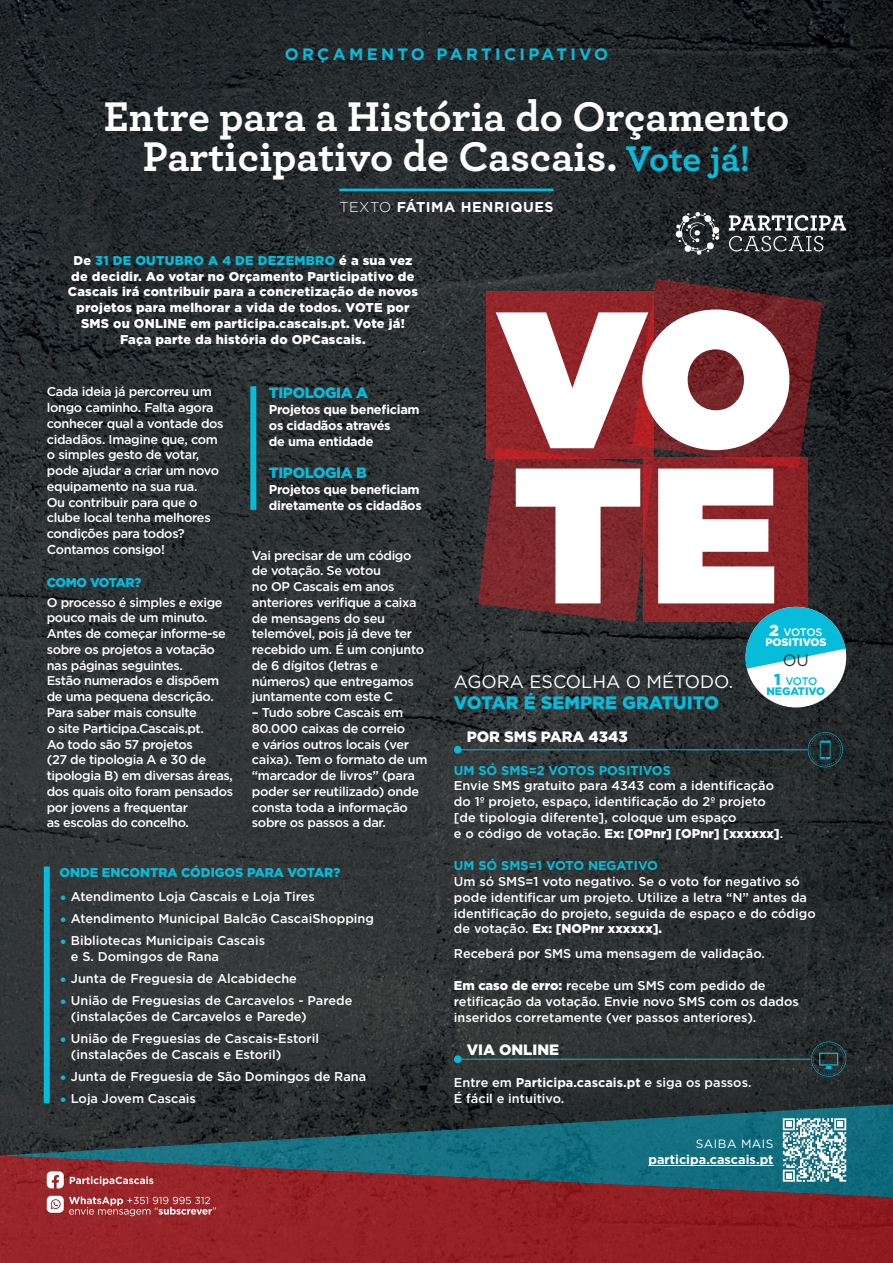
<style>
.page{position:relative;width:893px;height:1263px;background:#fff}
.page>*{position:absolute;margin:0;border:0;box-sizing:border-box;transform-origin:0 0}
._00_Titulo{font:700 43.5px/40.5px "Archer";color:#fff;text-align:center}
._00_text{font:18px/21px "Gotham";color:#fff}
._00_Tema{font:700 16.5px "Gotham";letter-spacing:.2em;color:#07bbda}
.t1{font:16.35px "Gotham";color:#2e3031}
._00_text-2{font:900 15px "Gotham";color:#fff}
._00_text-3{font:900 15px "Gotham";letter-spacing:-.025em;color:#07bbda}
._00_Nome_Jornalista{font:700 14.25px "Gotham";letter-spacing:.04em;color:#fff}
._00_text-4{font:500 12.75px/15.8px "Gotham";letter-spacing:-.025em;color:#fff}
._00_text-5{font:500 12.75px/15.8px "Gotham";color:#fff}
._00_Entrada{font:900 12.75px/15.8px "Gotham";letter-spacing:.02em;color:#fff;text-align:center}
._00_text-6{font:700 12.75px/15.8px "Gotham";letter-spacing:-.025em;color:#fff}
._00_text-7{font:900 12.75px "Gotham";letter-spacing:-.01em;color:#07bbda}
._00_text-8{font:700 12.75px "Gotham";color:#fff}
._00_text-9{font:900 12.75px "Gotham";letter-spacing:-.045em;color:#07bbda}
.t2{font:12px "Gotham";letter-spacing:.04em;color:#fff}
.t3{font:900 10.8px "Gotham";letter-spacing:-.005em;color:#fff}
.t4{font:900 10.8px "Gotham";letter-spacing:-.005em;color:#07bbda}
.t5{font:500 10.8px "Gotham";letter-spacing:-.045em;color:#fff}
.t6{font:500 10.8px "Gotham";color:#07bbda}
.s1{font-size:37.5px;color:#07bbda}
.s2{font-weight:300}
.s3{color:#07bbda}
.s4{font-weight:700;font-size:15px;color:#07bbda}
.s5{font-weight:900;font-size:15.9px}
.s6{font-weight:900;color:#07bbda}
.s7{font-weight:700;color:#07bbda}
.s8{font-weight:900}
.s9{font-weight:700}
</style>
<div class="page">
<img style="left:0;top:0;width:893px;height:1103px">
<hr style="left:339px;top:189px;width:215px;height:2px;background:#07bbda">
<svg style="left:0;top:1103px;width:893px;height:52px;background:#1f4a52"></svg>
<svg style="left:0;top:1155px;width:893px;height:108px;background:#7b2f35"></svg>
<svg style="left:47px;top:1171px;width:17px;height:17px"></svg>
<svg style="left:47px;top:1196px;width:169px;height:20px;background:#b35e60"></svg>
<svg style="left:70px;top:1176px;width:83px;height:9px"></svg>
<div style="left:454px;top:746px;width:8px;height:8px;background:#07bbda;border-radius:50%"></div>
<hr style="left:455px;top:749px;width:353px;height:1px;background:#07bbda">
<svg style="left:808px;top:732px;width:35px;height:35px"></svg>
<svg style="left:729px;top:215px;width:117px;height:36px;background:#595c5e"></svg>
<svg style="left:675px;top:212px;width:45px;height:43px;background:#56595b"></svg>
<div style="left:454px;top:1055px;width:8px;height:8px;background:#07bbda;border-radius:50%"></div>
<svg style="left:811px;top:1042px;width:35px;height:35px"></svg>
<hr style="left:457px;top:1059px;width:354px;height:1px;background:#07bbda">
<div style="left:44px;top:866px;width:6px;height:237px;background:#07bbda"></div>
<svg style="left:783px;top:1118px;width:63px;height:64px"></svg>
<hr style="left:648px;top:1165px;width:126px;height:1px;background:#fff">
<div style="left:746px;top:607px;width:100px;height:100px;background:#fff;border-radius:50%"></div>
<svg style="left:478px;top:279px;width:367px;height:390px"></svg>
<div style="left:250px;top:386px;width:6px;height:124px;background:#07bbda"></div>
<p class="_00_Tema" style="left:285px;top:43px;width:325px">ORÇAMENTO PARTICIPATIVO</p>
<p class="_00_Titulo" style="left:104px;top:93px;width:687px">Entre para a História do Orçamento<br>Participativo de Cascais. <span class="s1">Vote já!</span></p>
<p class="_00_Nome_Jornalista" style="left:339px;top:198px;width:216px"><span class="s2">TEXTO</span> FÁTIMA HENRIQUES</p>
<p class="_00_Entrada" style="left:68px;top:252px;width:352px">De <span class="s3">31 DE OUTUBRO A 4 DE DEZEMBRO</span> é a sua vez de decidir. Ao votar no Orçamento Participativo de Cascais irá contribuir para a concretização de novos projetos para melhorar a vida de todos. VOTE por SMS ou ONLINE em participa.cascais.pt. Vote já!<br>Faça parte da história do OPCascais.</p>
<p class="_00_text-4" style="left:47px;top:384px;width:178px">Cada ideia já percorreu um longo caminho. Falta agora conhecer qual a vontade dos cidadãos. Imagine que, com o simples gesto de votar, pode ajudar a criar um novo equipamento na sua rua.<br>Ou contribuir para que o clube local tenha melhores condições para todos?<br>Contamos consigo!</p>
<p class="_00_text-9" style="left:47px;top:573px;width:96px">COMO VOTAR?</p>
<p class="_00_text-4" style="left:47px;top:594px;width:188px">O processo é simples e exige pouco mais de um minuto.<br>Antes de começar informe-se sobre os projetos a votação nas páginas seguintes.<br>Estão numerados e dispõem de uma pequena descrição.<br>Para saber mais consulte<br>o site Participa.Cascais.pt.<br>Ao todo são 57 projetos<br>(27 de tipologia A e 30 de tipologia B) em diversas áreas, dos quais oito foram pensados por jovens a frequentar<br>as escolas do concelho.</p>
<p class="_00_text-3" style="left:269px;top:383px;width:101px">TIPOLOGIA A</p>
<p class="_00_text-6" style="left:269px;top:401px;width:152px">Projetos que beneficiam os cidadãos através<br>de uma entidade</p>
<p class="_00_text-3" style="left:269px;top:463px;width:99px">TIPOLOGIA B</p>
<p class="_00_text-6" style="left:269px;top:481px;width:154px">Projetos que beneficiam diretamente os cidadãos</p>
<p class="_00_text-4" style="left:252px;top:547px;width:174px">Vai precisar de um código de votação. Se votou<br>no OP Cascais em anos anteriores verifique a caixa de mensagens do seu telemóvel, pois já deve ter recebido um. É um conjunto de 6 dígitos (letras e números) que entregamos juntamente com este C</p>
<p class="_00_text-4" style="left:252px;top:704px;width:177px">– Tudo sobre Cascais em<br>80.000 caixas de correio<br>e vários outros locais (ver caixa). Tem o formato de um “marcador de livros” (para poder ser reutilizado) onde consta toda a informação sobre os passos a dar.</p>
<p class="_00_text-7" style="left:60px;top:863px;width:282px">ONDE ENCONTRA CÓDIGOS PARA VOTAR?</p>
<p class="_00_text-5" style="left:60px;top:888px;width:257px"><span class="s4">•</span> Atendimento Loja Cascais e Loja Tires</p>
<p class="_00_text-5" style="left:60px;top:911px;width:316px"><span class="s4">•</span> Atendimento Municipal Balcão CascaiShopping</p>
<p class="_00_text-5" style="left:71px;top:933px;width:196px;text-indent:-11px"><span class="s4">•</span> Bibliotecas Municipais Cascais e S. Domingos de Rana</p>
<p class="_00_text-5" style="left:60px;top:971px;width:239px"><span class="s4">•</span> Junta de Freguesia de Alcabideche</p>
<p class="_00_text-5" style="left:71px;top:993px;width:283px;text-indent:-11px"><span class="s4">•</span> União de Freguesias de Carcavelos - Parede (instalações de Carcavelos e Parede)</p>
<p class="_00_text-5" style="left:71px;top:1031px;width:250px;text-indent:-11px"><span class="s4">•</span> União de Freguesias de Cascais-Estoril (instalações de Cascais e Estoril)</p>
<p class="_00_text-5" style="left:60px;top:1068px;width:308px"><span class="s4">•</span> Junta de Freguesia de São Domingos de Rana</p>
<p class="_00_text-5" style="left:60px;top:1091px;width:138px"><span class="s4">•</span> Loja Jovem Cascais</p>
<p class="t5" style="left:769px;top:625px;width:55px"><span class="s5">2</span> VOTOS</p>
<p class="t3" style="left:765px;top:635px;width:63px">POSITIVOS</p>
<p class="t1" style="left:783px;top:650px;width:28px">OU</p>
<p class="t6" style="left:774px;top:674px;width:45px"><span class="s5">1</span> VOTO</p>
<p class="t4" style="left:766px;top:684px;width:60px">NEGATIVO</p>
<p class="_00_text" style="left:454px;top:671px;width:281px">AGORA ESCOLHA O MÉTODO.<br><span class="s6">VOTAR É SEMPRE GRATUITO</span></p>
<p class="_00_text-2" style="left:467px;top:726px;width:163px">POR SMS PARA 4343</p>
<p class="_00_text-5" style="left:454px;top:762px;width:331px"><span class="s7">UM SÓ SMS=2 VOTOS POSITIVOS<br></span>Envie SMS gratuito para 4343 com a identificação do 1º projeto, espaço, identificação do 2º projeto [de tipologia diferente], coloque um espaço<br>e o código de votação. <span class="s8">Ex: [OPnr] [OPnr] [xxxxxx]</span>.</p>
<p class="_00_text-5" style="left:454px;top:858px;width:363px"><span class="s7">UM SÓ SMS=1 VOTO NEGATIVO<br></span>Um só SMS=1 voto negativo. Se o voto for negativo só pode identificar um projeto. Utilize a letra “N” antes da identificação do projeto, seguida de espaço e do código de votação. <span class="s8">Ex: [NOPnr xxxxxx].</span></p>
<p class="_00_text-5" style="left:454px;top:945px;width:312px">Receberá por SMS uma mensagem de validação.</p>
<p class="_00_text-5" style="left:454px;top:978px;width:346px"><span class="s8">Em caso de erro:</span> recebe um SMS com pedido de retificação da votação. Envie novo SMS com os dados inseridos corretamente (ver passos anteriores).</p>
<p class="_00_text-2" style="left:467px;top:1039px;width:94px">VIA ONLINE</p>
<p class="_00_text-5" style="left:454px;top:1075px;width:299px">Entre em <span class="s9">Participa.cascais.pt</span> e siga os passos.<br>É fácil e intuitivo.</p>
<p class="t2" style="left:696px;top:1136px;width:79px">SAIBA MAIS</p>
<p class="_00_text-8" style="left:648px;top:1151px;width:127px">participa.cascais.pt</p>
</div>
